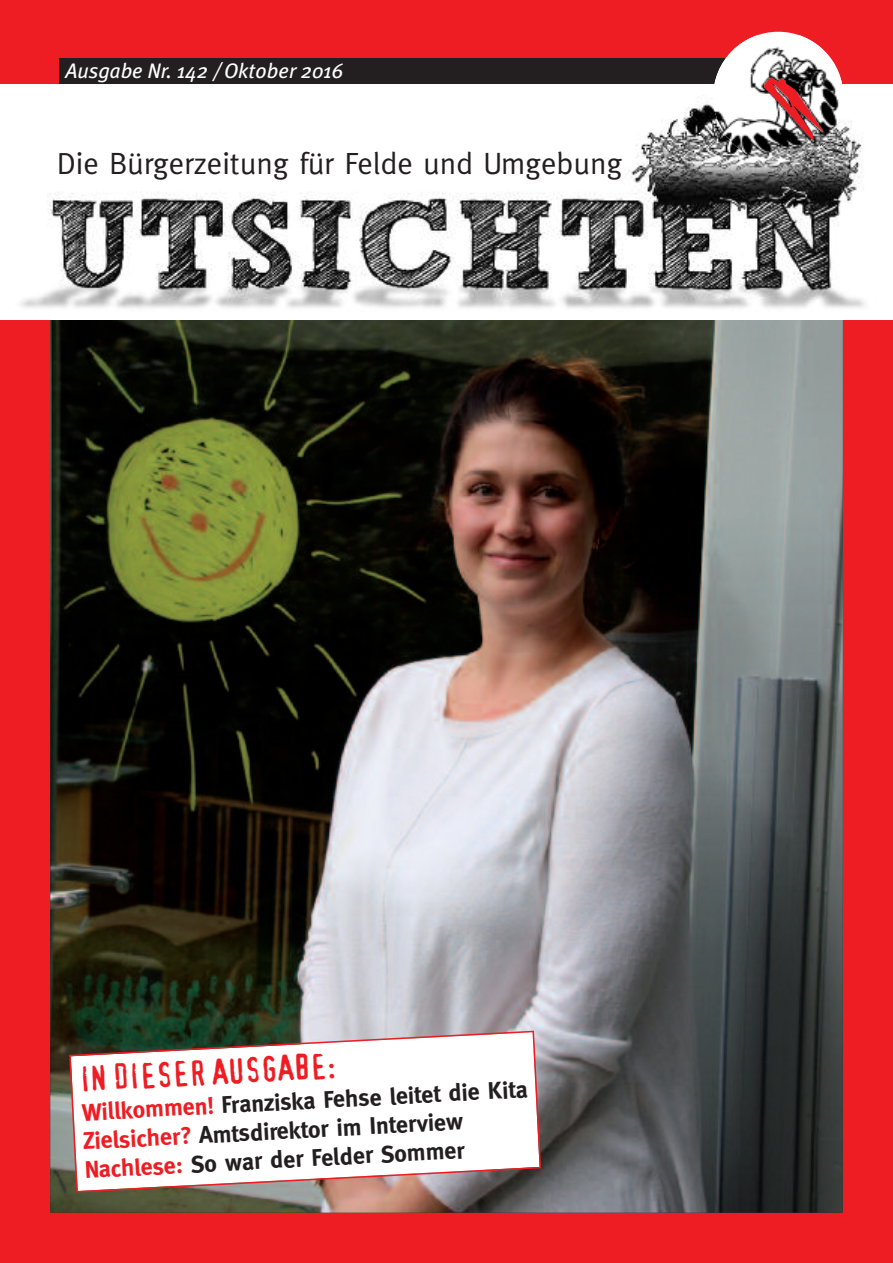
<style>
.page{position:relative;width:893px;height:1263px;background:#ee1d23}
.page>*{position:absolute;margin:0;border:0;box-sizing:border-box;transform-origin:0 0}
.t1{font:34.5px "Capone";color:#ee1d23}
.t2{font:30.75px "Meta";color:#231f20}
.t3{font:700 24px/28.8px "Meta";color:#231f20}
.t4{font:italic 21px "Meta Plus";color:#fff}
.s1{color:#ee1d23}
</style>
<div class="page">
<img style="left:50px;top:320px;width:793px;height:893px">
<div style="left:59px;top:58px;width:689px;height:46px;background:#231f20"></div>
<img style="left:11px;top:84px;width:882px;height:236px">
<img style="left:713px;top:35px;width:130px;height:127px">
<svg style="left:764px;top:78px;width:59px;height:62px"></svg>
<svg style="left:68px;top:1030px;width:474px;height:163px;background:#e5e0df"></svg>
<p class="t4" style="left:66px;top:58px;width:279px">Ausgabe Nr. 142 / Oktober 2016</p>
<p class="t2" style="left:57px;top:145px;width:567px">Die Bürgerzeitung für Felde und Umgebung</p>
<h1 class="t1" style="left:79px;top:1059px;width:258px;rotate:-3deg">IN DIESER AUSGABE:</h1>
<p class="t3" style="left:81px;top:1098px;width:448px;rotate:-3deg"><span class="s1">Willkommen!</span> Franziska Fehse leitet die Kita<br><span class="s1">Zielsicher?</span> Amtsdirektor im Interview<br><span class="s1">Nachlese:</span> So war der Felder Sommer</p>
</div>
